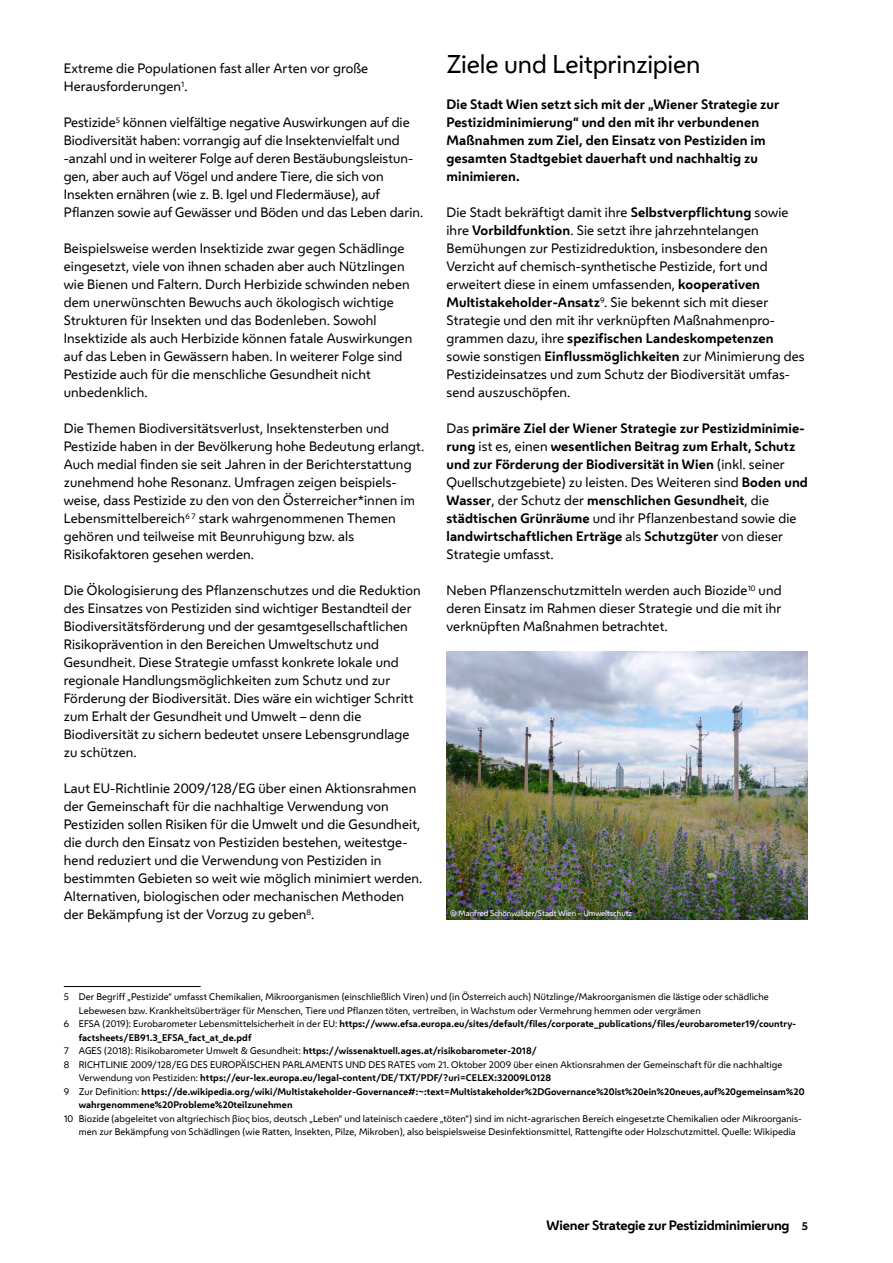
<style>
.page{position:relative;width:893px;height:1263px;background:#fff}
.page>*{position:absolute;margin:0;border:0;box-sizing:border-box;transform-origin:0 0}
.t1{font:24px "Wiener Melange Regular 2";letter-spacing:-.005em;color:#000}
.t2{font:12.75px/18px "Wiener Melange Regular 2";letter-spacing:.01em;color:#000}
.t3{font:700 12.75px/18px "Wiener Melange";letter-spacing:.01em;color:#000}
.t4{font:700 12.75px "Wiener Melange";letter-spacing:-.015em;color:#000}
.t5{font:700 9px "Wiener Melange";letter-spacing:.01em;color:#000}
.t6{font:9px "Wiener Melange Regular 2";letter-spacing:.01em;color:#000}
.t7{font:9px "Wiener Melange Regular 3";letter-spacing:.01em;color:#000}
.t8{font:7.5px "Wiener Melange Regular 2";color:#fff}
.s1{font-family:"Wiener Melange";font-weight:700}
.s2{font-family:"Wiener Melange Regular 2";font-weight:400}
.s3{font-family:"Myriad Pro"}
.s4{font-size:10.5px}
</style>
<div class="page">
<hr style="left:64px;top:986px;width:137px;height:1px;background:#000">
<img style="left:446px;top:651px;width:362px;height:269px">
<p class="t2" style="left:64px;top:59px;width:306px">Extreme die Populationen fast aller Arten vor große<br>Herausforderungen<sup>1</sup>.</p>
<p class="t2" style="left:64px;top:113px;width:361px">Pestizide<sup>5</sup> können vielfältige negative Auswirkungen auf die Biodiversität haben: vorrangig auf die Insektenvielfalt und -anzahl und in weiterer Folge auf deren Bestäubungsleistun&shy;gen, aber auch auf Vögel und andere Tiere, die sich von Insekten ernähren (wie z. B. Igel und Fledermäuse), auf Pflanzen sowie auf Gewässer und Böden und das Leben darin.</p>
<p class="t2" style="left:64px;top:239px;width:350px">Beispielsweise werden Insektizide zwar gegen Schädlinge eingesetzt, viele von ihnen schaden aber auch Nützlingen wie Bienen und Faltern. Durch Herbizide schwinden neben dem unerwünschten Bewuchs auch ökologisch wichtige Strukturen für Insekten und das Bodenleben. Sowohl Insektizide als auch Herbizide können fatale Auswirkungen auf das Leben in Gewässern haben. In weiterer Folge sind Pestizide auch für die menschliche Gesundheit nicht unbedenklich.</p>
<p class="t2" style="left:64px;top:419px;width:362px">Die Themen Biodiversitätsverlust, Insektensterben und Pestizide haben in der Bevölkerung hohe Bedeutung erlangt.<br>Auch medial finden sie seit Jahren in der Berichterstattung zunehmend hohe Resonanz. Umfragen zeigen beispiels&shy;weise, dass Pestizide zu den von den Österreicher*innen im Lebensmittelbereich<sup>6</sup> <sup>7</sup> stark wahrgenommenen Themen gehören und teilweise mit Beunruhigung bzw. als Risikofaktoren gesehen werden.</p>
<p class="t2" style="left:64px;top:581px;width:358px">Die Ökologisierung des Pflanzenschutzes und die Reduktion des Einsatzes von Pestiziden sind wichtiger Bestandteil der Biodiversitätsförderung und der gesamtgesellschaftlichen Risikoprävention in den Bereichen Umweltschutz und Gesundheit. Diese Strategie umfasst konkrete lokale und regionale Handlungsmöglichkeiten zum Schutz und zur Förderung der Biodiversität. Dies wäre ein wichtiger Schritt zum Erhalt der Gesundheit und Umwelt – denn die Biodiversität zu sichern bedeutet unsere Lebensgrundlage zu schützen.</p>
<p class="t2" style="left:64px;top:779px;width:360px">Laut EU-Richtlinie 2009/128/EG über einen Aktionsrahmen der Gemeinschaft für die nachhaltige Verwendung von Pestiziden sollen Risiken für die Umwelt und die Gesundheit, die durch den Einsatz von Pestiziden bestehen, weitestge&shy;hend reduziert und die Verwendung von Pestiziden in bestimmten Gebieten so weit wie möglich minimiert werden.<br>Alternativen, biologischen oder mechanischen Methoden der Bekämpfung ist der Vorzug zu geben<sup>8</sup>.</p>
<h3 class="t1" style="left:446px;top:46px;width:256px">Ziele und Leitprinzipien</h3>
<p class="t3" style="left:446px;top:95px;width:334px">Die Stadt Wien setzt sich mit der „Wiener Strategie zur Pestizidminimierung“ und den mit ihr verbundenen Maßnahmen zum Ziel, den Einsatz von Pestiziden im gesamten Stadtgebiet dauerhaft und nachhaltig zu minimieren.</p>
<p class="t2" style="left:446px;top:203px;width:360px">Die Stadt bekräftigt damit ihre <span class="s1">Selbstverpflichtung</span> sowie ihre <span class="s1">Vorbildfunktion</span>. Sie setzt ihre jahrzehntelangen Bemühungen zur Pestizidreduktion, insbesondere den Verzicht auf chemisch-synthetische Pestizide, fort und erweitert diese in einem umfassenden, <span class="s1">kooperativen<br>Multi stakeholder-Ansatz</span><sup>9</sup>. Sie bekennt sich mit dieser Strategie und den mit ihr verknüpften Maßnahmen pro&shy;grammen dazu, ihre <span class="s1">spezifischen Landeskompetenzen </span>sowie sonstigen <span class="s1">Einflussmöglichkeiten</span> zur Minimierung des Pestizideinsatzes und zum Schutz der Biodiversität umfas&shy;send auszuschöpfen.</p>
<p class="t3" style="left:446px;top:419px;width:363px"><span class="s2">Das</span> primäre Ziel der Wiener Strategie zur Pestizid minimie&shy;rung <span class="s2">ist es, einen</span> wesentlichen Beitrag zum Erhalt, Schutz und zur Förderung der Biodiversität in Wien <span class="s2">(inkl. seiner Quellschutzgebiete) zu leisten. Des Weiteren sind</span> Boden und Wasser<span class="s2">, der Schutz der</span> menschlichen Gesundheit<span class="s2">, die </span>städtischen Grünräume <span class="s2">und ihr Pflanzenbestand sowie die </span>landwirtschaftlichen Erträge <span class="s2">als</span> Schutzgüter <span class="s2">von dieser Strategie umfasst.</span></p>
<p class="t2" style="left:446px;top:581px;width:337px;text-align:justify">Neben Pflanzenschutzmitteln werden auch Biozide<sup>10</sup> und deren Einsatz im Rahmen dieser Strategie und die mit ihr verknüpften Maßnahmen betrachtet.</p>
<p class="t8" style="left:450px;top:907px;width:183px">© Manfred Schönwälder/Stadt Wien – Umweltschutz</p>
<p class="t6" style="left:64px;top:990px;width:706px">5 Der Begriff „Pestizide“ umfasst Chemikalien, Mikroorganismen (einschließlich Viren) und (in Österreich auch) Nützlinge/Makroorganismen die lästige oder schädliche</p>
<p class="t6" style="left:79px;top:1003px;width:623px">Lebewesen bzw. Krankheitsüberträger für Menschen, Tiere und Pflanzen töten, vertreiben, in Wachstum oder Vermehrung hemmen oder vergrämen</p>
<p class="t5" style="left:64px;top:1016px;width:734px"><span class="s2">6 EFSA (2019): Eurobarometer Lebensmittelsicherheit in der EU:</span> https://www.efsa.europa.eu/sites/default/files/corporate_publications/files/eurobarometer19/country-</p>
<p class="t5" style="left:79px;top:1030px;width:174px">factsheets/EB91.3_EFSA_fact_at_de.pdf</p>
<p class="t5" style="left:64px;top:1043px;width:474px"><span class="s2">7 AGES (2018): Risikobarometer Umwelt &amp; Gesundheit:</span> https://wissenaktuell.ages.at/risikobarometer-2018/</p>
<p class="t6" style="left:64px;top:1057px;width:720px">8 RICHTLINIE 2009/128/EG DES EUROPÄISCHEN PARLAMENTS UND DES RATES vom 21. Oktober 2009 über einen Aktionsrahmen der Gemeinschaft für die nachhaltige</p>
<p class="t5" style="left:79px;top:1070px;width:474px"><span class="s2">Verwendung von Pestiziden:</span> https://eur-lex.europa.eu/legal-content/DE/TXT/PDF/?uri=CELEX:32009L0128</p>
<p class="t5" style="left:64px;top:1084px;width:742px"><span class="s2">9 Zur Definition:</span> https://de.wikipedia.org/wiki/Multistakeholder-Governance#:~:text=Multistakeholder%2DGovernance%20ist%20ein%20neues,auf%20gemeinsam%20</p>
<p class="t5" style="left:79px;top:1097px;width:215px">wahrgenommene%20Probleme%20teilzunehmen</p>
<p class="t7" style="left:64px;top:1111px;width:740px">10 Biozide (abgeleitet von altgriechisch β<span class="s3">ί</span>ος bios, deutsch „Leben“ und lateinisch caedere „töten“) sind im nicht-agrarischen Bereich eingesetzte Chemikalien oder Mikro organis-</p>
<p class="t6" style="left:79px;top:1125px;width:718px">men zur Bekämpfung von Schädlingen (wie Ratten, Insekten, Pilze, Mikroben), also beispielsweise Desinfektionsmittel, Rattengifte oder Holzschutzmittel. Quelle: Wikipedia</p>
<p class="t4" style="left:547px;top:1214px;width:263px">Wiener Strategie zur Pestizidminimierung <span class="s4">5</span></p>
</div>
